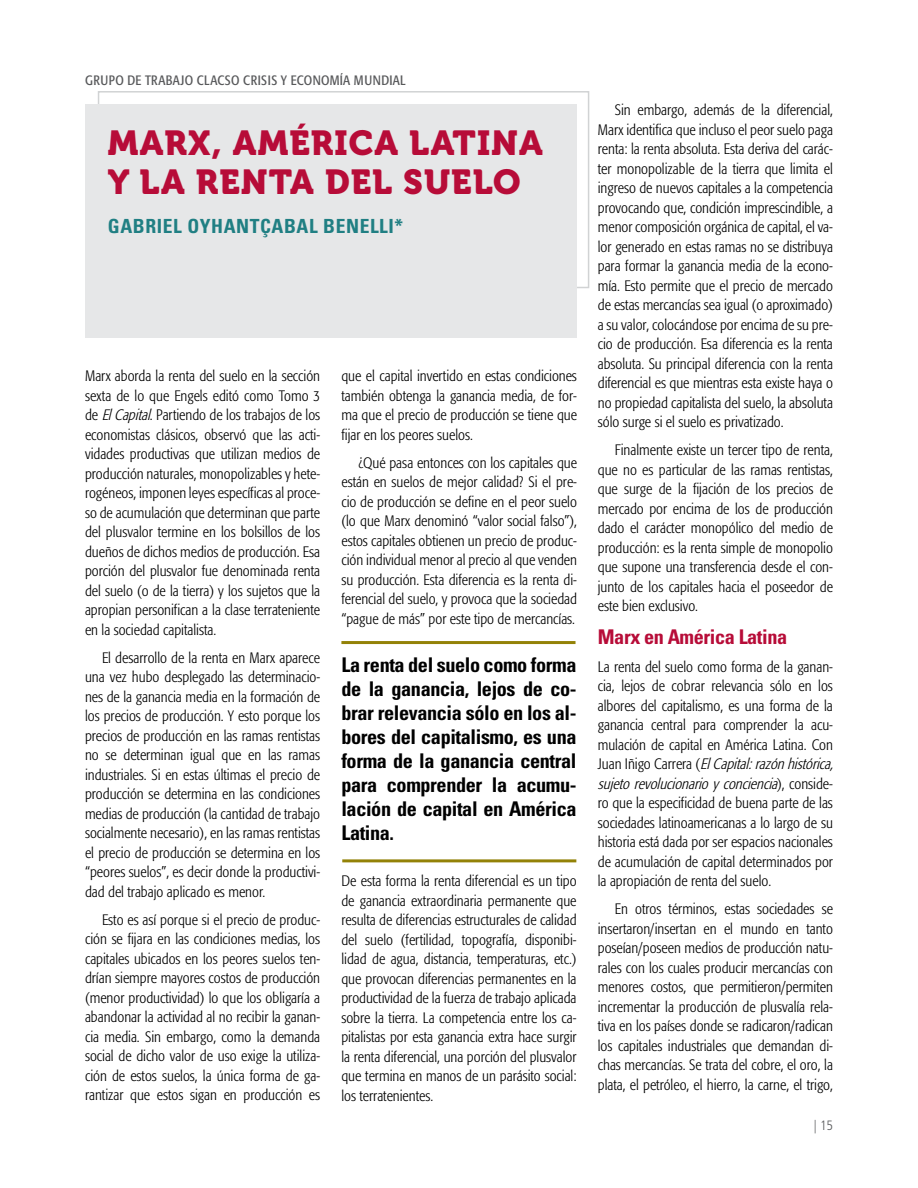
<style>
.page{position:relative;width:918px;height:1188px;background:#fff}
.page>*{position:absolute;margin:0;border:0;box-sizing:border-box;transform-origin:0 0}
.t1{font:34.5px/39px "Museo 900";letter-spacing:.03em;color:#b70c38}
.t2{font:700 condensed 20.25px/24px "Univers LT Std";letter-spacing:-.02em;color:#000;text-align:justify}
.t3{font:700 condensed 20.25px "Univers LT Std";letter-spacing:-.02em;color:#b70c38}
.t4{font:700 condensed 19.5px "Univers LT Std";letter-spacing:.03em;color:#207f83}
.t5{font:300 condensed 15px/19.5px "Formata";color:#000;text-align:justify}
.t6{font:condensed 13.5px "Formata";letter-spacing:.02em;color:#58595b}
.t7{font:300 condensed 13.5px "Frutiger LT Std";color:#58595b}
.s1{font-style:italic}
</style>
<div class="page">
<div style="left:98px;top:91px;width:491px;height:197px;border:2px solid #d1d3d4"></div>
<div style="left:85px;top:104px;width:492px;height:234px;background:#e6e7e8"></div>
<hr style="left:341px;top:641px;width:235px;height:3px;background:#938207">
<hr style="left:342px;top:859px;width:234px;height:3px;background:#938207">
<p class="t6" style="left:85px;top:72px;width:322px">GRUPO DE TRABAJO CLACSO CRISIS Y ECONOMÍA MUNDIAL</p>
<h1 class="t1" style="left:108px;top:123px;width:436px">MARX, AMÉRICA LATINA<br>Y LA RENTA DEL SUELO</h1>
<h3 class="t4" style="left:108px;top:214px;width:297px">GABRIEL OYHANTÇABAL BENELLI*</h3>
<p class="t5" style="left:85px;top:366px;width:237px">Marx aborda la renta del suelo en la sección sexta de lo que Engels editó como Tomo 3 de <span class="s1">ElCapital</span>. Partiendo de los trabajos de los economistas clásicos, observó que las acti&shy;vidades productivas que utilizan medios de producción naturales, monopolizables y hete&shy;rogéneos, imponen leyes específicas al proce&shy;so de acumulación que determinan que parte del plusvalor termine en los bolsillos de los dueños de dichos medios de producción. Esa porción del plusvalor fue denominada renta del suelo (o de la tierra) y los sujetos que la apropian personifican a la clase terrateniente en la sociedad capitalista.</p>
<p class="t5" style="left:85px;top:648px;width:237px;text-indent:17px">El desarrollo de la renta en Marx aparece una vez hubo desplegado las determinacio&shy;nes de la ganancia media en la formación de los precios de producción. Y esto porque los precios de producción en las ramas rentistas no se determinan igual que en las ramas industriales. Si en estas últimas el precio de producción se determina en las condiciones medias de producción (la cantidad de trabajo socialmente necesario), en las ramas rentistas el precio de producción se determina en los “peores suelos”, es decir donde la productivi&shy;dad del trabajo aplicado es menor.</p>
<p class="t5" style="left:85px;top:910px;width:237px;text-indent:17px">Esto es así porque si el precio de produc&shy;ción se fijara en las condiciones medias, los capitales ubicados en los peores suelos ten&shy;drían siempre mayores costos de producción (menor productividad) lo que los obligaría a abandonar la actividad al no recibir la ganan&shy;cia media. Sin embargo, como la demanda social de dicho valor de uso exige la utiliza&shy;ción de estos suelos, la única forma de ga&shy;rantizar que estos sigan en producción es</p>
<p class="t5" style="left:341px;top:366px;width:237px">que el capital invertido en estas condiciones también obtenga la ganancia media, de for&shy;ma que el precio de producción se tiene que fijar en los peores suelos.</p>
<p class="t5" style="left:341px;top:453px;width:237px;text-indent:17px">¿Qué pasa entonces con los capitales que están en suelos de mejor calidad? Si el pre&shy;cio de producción se define en el peor suelo (lo que Marx denominó “valor social falso”), estos capitales obtienen un precio de produc&shy;ción individual menor al precio al que venden su producción. Esta diferencia es la renta di&shy;ferencial del suelo, y provoca que la sociedad “pague de más” por este tipo de mercancías.</p>
<h2 class="t2" style="left:341px;top:653px;width:237px">La renta del suelo como forma de la ganancia, lejos de co&shy;brar relevancia sólo en los al&shy;bores del capitalismo, es una forma de la ganancia central para comprender la acumu&shy;lación de capital en América Latina.</h2>
<p class="t5" style="left:341px;top:871px;width:237px">De esta forma la renta diferencial es un tipo de ganancia extraordinaria permanente que resulta de diferencias estructurales de calidad del suelo (fertilidad, topografía, disponibi&shy;lidad de agua, distancia, temperaturas, etc.) que provocan diferencias permanentes en la productividad de la fuerza de trabajo aplicada sobre la tierra. La competencia entre los ca&shy;pitalistas por esta ganancia extra hace surgir la renta diferencial, una porción del plusvalor que termina en manos de un parásito social: los terratenientes.</p>
<p class="t5" style="left:598px;top:100px;width:237px;text-indent:17px">Sin embargo, además de la diferencial, Marx identifica que incluso el peor suelo paga renta: la renta absoluta. Esta deriva del carác&shy;ter monopolizable de la tierra que limita el ingreso de nuevos capitales a la competencia provocando que, condición imprescindible, a menor composición orgánica de capital, el va&shy;lor generado en estas ramas no se distribuya para formar la ganancia media de la econo&shy;mía. Esto permite que el precio de mercado de estas mercancías sea igual (o aproximado) a su valor, colocándose por encima de su pre&shy;cio de producción. Esa diferencia es la renta absoluta. Su principal diferencia con la renta diferencial es que mientras esta existe haya o no propiedad capitalista del suelo, la absoluta sólo surge si el suelo es privatizado.</p>
<p class="t5" style="left:598px;top:440px;width:237px;text-indent:17px">Finalmente existe un tercer tipo de renta, que no es particular de las ramas rentistas, que surge de la fijación de los precios de mercado por encima de los de producción dado el carácter monopólico del medio de producción: es la renta simple de monopolio que supone una transferencia desde el con&shy;junto de los capitales hacia el poseedor de este bien exclusivo.</p>
<h2 class="t3" style="left:598px;top:624px;width:191px">Marx en América Latina</h2>
<p class="t5" style="left:598px;top:657px;width:241px;text-align:left">La renta del suelo como forma de la ganan&shy;cia, lejos de cobrar relevancia sólo en los albores del capitalismo, es una forma de la ganancia central para comprender la acu&shy;mulación de capital en América Latina. Con J u a n I ñ i g o C a r r e r a ( <span class="s1">ElCapital:razónhistórica, sujetorevolucionarioy conciencia</span>) , c o n s i d e - ro que la especificidad de buena parte de las sociedades latinoamericanas a lo largo de su historia está dada por ser espacios nacionales de acumulación de capital determinados por la apropiación de renta del suelo.</p>
<p class="t5" style="left:598px;top:899px;width:237px;text-indent:17px">En otros términos, estas sociedades se insertaron/insertan en el mundo en tanto poseían/poseen medios de producción natu&shy;rales con los cuales producir mercancías con menores costos, que permitieron/permiten incrementar la producción de plusvalía rela&shy;tiva en los países donde se radicaron/radican los capitales industriales que demandan di&shy;chas mercancías. Se trata del cobre, el oro, la plata, el petróleo, el hierro, la carne, el trigo,</p>
<p class="t7" style="left:814px;top:1117px;width:21px">| 15</p>
</div>
